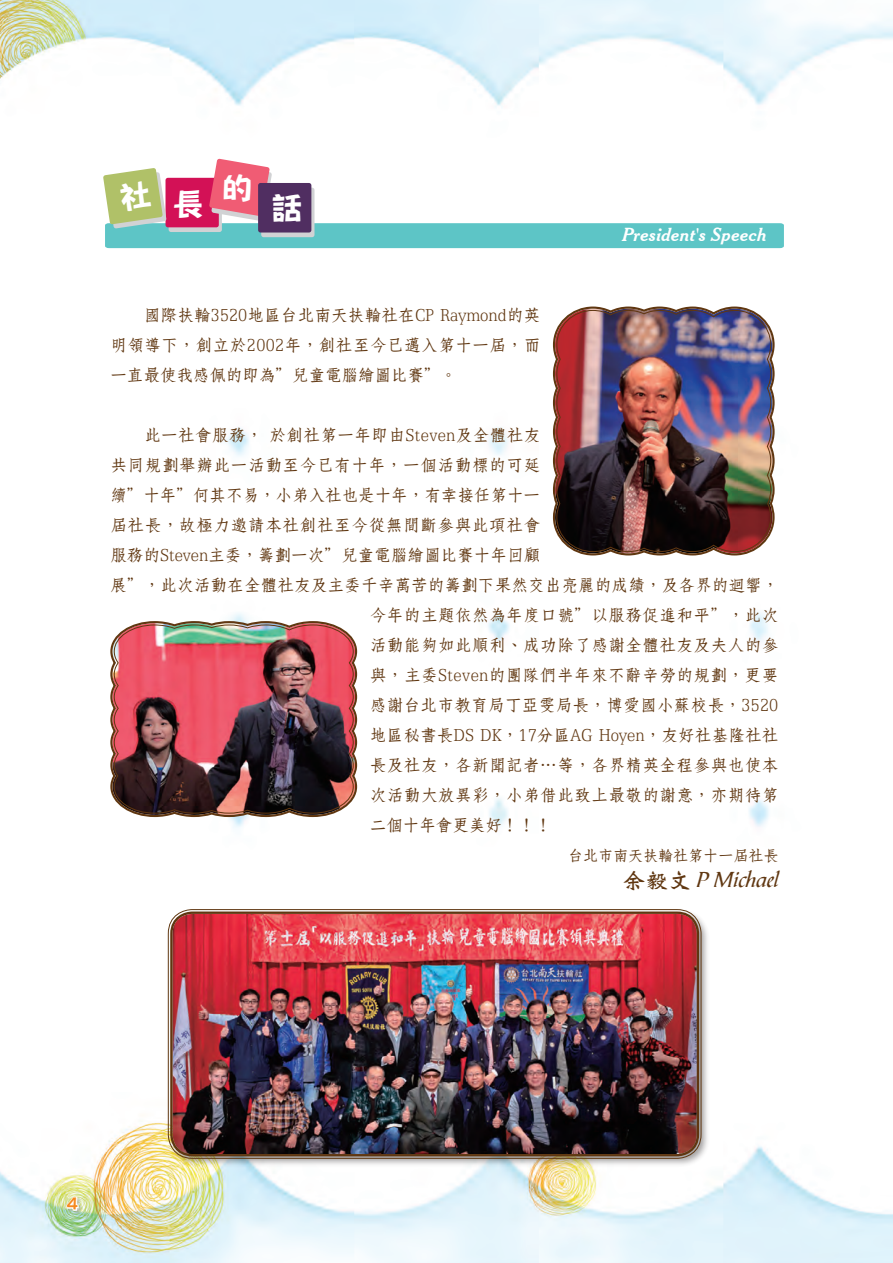
<style>
.page{position:relative;width:893px;height:1263px;background:#fff}
.page>*{position:absolute;margin:0;border:0;box-sizing:border-box;transform-origin:0 0}
.t1{font:31.5px "Chiau Hei Extra Big 5";color:#fff}
.內文{font:22.5px "Bible Scr T";color:#603711}
.內文-2{font:18px "Cheltenham BT Bold Italic Headline";color:#fff}
.純文字{font:16.5px/30px "DF Fang Song W6 HKP BF";letter-spacing:.03em;color:#603711;text-align:justify}
.純文字-2{font:16.5px "DF Fang Song W6 HKP BF";letter-spacing:.01em;color:#603711}
.純文字-3{font:16.5px "DF Fang Song W6 HKP BF";color:#603711}
.純文字-4{font:16.5px "DF Fang Song W6 HKP BF";letter-spacing:.005em;color:#603711}
.純文字-5{font:15px "DF Fang Song W6 HKP BF";color:#603711}
.t2{font:15px "Chiau Hei Extra Big 5";color:#f6891f}
.s1{font-family:"DF Wei Bei Md HK BF"}
</style>
<div class="page">
<img style="left:0;top:0;width:892px;height:1263px">
<div style="left:66px;top:1196px;width:17px;height:18px;background:#8a8f9d;opacity:.45"></div>
<svg style="left:65px;top:1195px;width:15px;height:16px"></svg>
<div style="left:167px;top:909px;width:543px;height:258px;background:#231f20;opacity:.4"></div>
<img style="left:172px;top:914px;width:524px;height:240px">
<div style="left:168px;top:909px;width:533px;height:249px;border:1px solid #603711;border-radius:24px"></div>
<div style="left:170px;top:911px;width:529px;height:245px;border:2px solid #603711;border-radius:21px"></div>
<svg style="left:552px;top:305px;width:223px;height:251px"></svg>
<img style="left:556px;top:310px;width:215px;height:242px">
<svg style="left:109px;top:620px;width:249px;height:198px"></svg>
<img style="left:113px;top:624px;width:241px;height:190px">
<svg style="left:103px;top:159px;width:680px;height:89px"></svg>
<p class="t1" style="left:172px;top:188px;width:33px">長</p>
<p class="t1" style="left:221px;top:172px;width:33px">的</p>
<p class="t1" style="left:271px;top:192px;width:33px">話</p>
<p class="純文字" style="left:110px;top:301px;width:431px">　　國際扶輪3520地區台北南天扶輪社在CP Raymond的英明領導下，創立於2002年，創社至今已邁入第十一屆，而一直最使我感佩的即為”兒童電腦繪圖比賽”。</p>
<p class="內文-2" style="left:622px;top:224px;width:146px">President's Speech</p>
<p class="純文字" style="left:110px;top:421px;width:431px">　　此一社會服務， 於創社第一年即由Steven及全體社友</p>
<p class="純文字" style="left:110px;top:451px;width:431px">共同規劃舉辦此一活動至今已有十年，一個活動標的可延</p>
<p class="純文字-3" style="left:110px;top:487px;width:431px">續”十年”何其不易，小弟入社也是十年，有幸接任第十一</p>
<p class="純文字" style="left:110px;top:511px;width:431px">屆社長，故極力邀請本社創社至今從無間斷參與此項社會</p>
<p class="純文字-4" style="left:110px;top:547px;width:431px">服務的Steven主委，籌劃一次”兒童電腦繪圖比賽十年回顧</p>
<p class="純文字-2" style="left:110px;top:577px;width:669px">展”，此次活動在全體社友及主委千辛萬苦的籌劃下果然交出亮麗的成績，及各界的迴響，</p>
<p class="純文字" style="left:370px;top:601px;width:410px">今年的主題依然為年度口號”以服務促進和平”，此次</p>
<p class="純文字" style="left:370px;top:631px;width:410px">活動能夠如此順利、成功除了感謝全體社友及夫人的參</p>
<p class="純文字" style="left:370px;top:661px;width:410px">與，主委Steven的團隊們半年來不辭辛勞的規劃，更要</p>
<p class="純文字" style="left:370px;top:691px;width:410px">感謝台北市教育局丁亞雯局長，博愛國小蘇校長，3520</p>
<p class="純文字" style="left:370px;top:721px;width:410px">地區秘書長DS DK，17分區AG Hoyen，友好社基隆社社</p>
<p class="純文字" style="left:370px;top:751px;width:410px">長及社友，各新聞記者…等，各界精英全程參與也使本</p>
<p class="純文字" style="left:370px;top:781px;width:410px">次活動大放異彩，小弟借此致上最敬的謝意，亦期待第</p>
<p class="純文字-3" style="left:370px;top:817px;width:183px">二個十年會更美好！！！</p>
<p class="純文字-5" style="left:568px;top:848px;width:211px">台北市南天扶輪社第十一屆社長</p>
<p class="內文" style="left:623px;top:867px;width:157px"><span class="s1">余毅文</span> P Michael</p>
<p class="t2" style="left:67px;top:1195px;width:12px">4</p>
</div>
